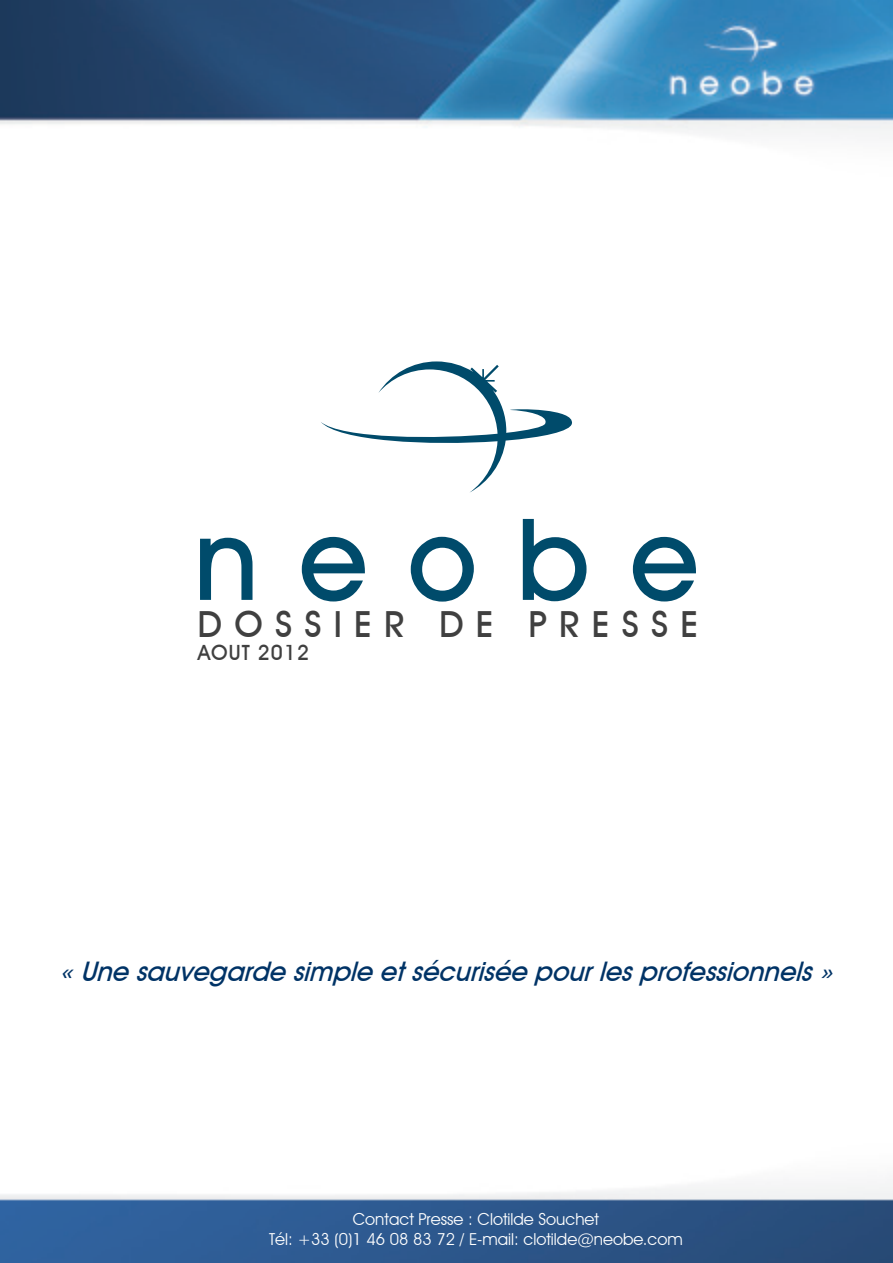
<style>
.page{position:relative;width:893px;height:1263px;background:#fff}
.page>*{position:absolute;margin:0;border:0;box-sizing:border-box;transform-origin:0 0}
.t1{font:500 113.85px "Avant Garde IT Cby BT";letter-spacing:.35em;color:#004b6b}
.t2{font:500 36px "Avant Garde IT Cby BT";letter-spacing:.34em;color:#404040}
.t3{font:italic 500 27px "Avant Garde IT Cby BT";color:#036}
.t4{font:500 21px "Avant Garde IT Cby BT";letter-spacing:.05em;color:#404040}
.t5{font:500 18px "Avant Garde IT Cby BT";letter-spacing:.01em;color:#fff}
.t6{font:16.5px/19.8px "Avant Garde IT Cby BT";color:#fff;text-align:center}
</style>
<div class="page">
<img style="left:0;top:0;width:893px;height:1263px">
<svg style="left:321px;top:361px;width:253px;height:132px"></svg>
<p class="t1" style="left:194px;top:490px;width:507px">neobe</p>
<p class="t2" style="left:198px;top:602px;width:502px">DOSSIER DE PRESSE</p>
<p class="t4" style="left:198px;top:639px;width:113px">AOUT 2012</p>
<p class="t3" style="left:59px;top:955px;width:783px">«Une sauvegarde simple etsécurisée pourlesprofessionnels»</p>
<p class="t6" style="left:269px;top:1209px;width:415px">Contact Presse : Clotilde Souchet<br>Tél: +33 (0)1 46 08 83 72 / E-mail: clotilde@neobe.com</p>
<p class="t5" style="left:376px;top:1223px;width:143px">www.neobe.com</p>
</div>
